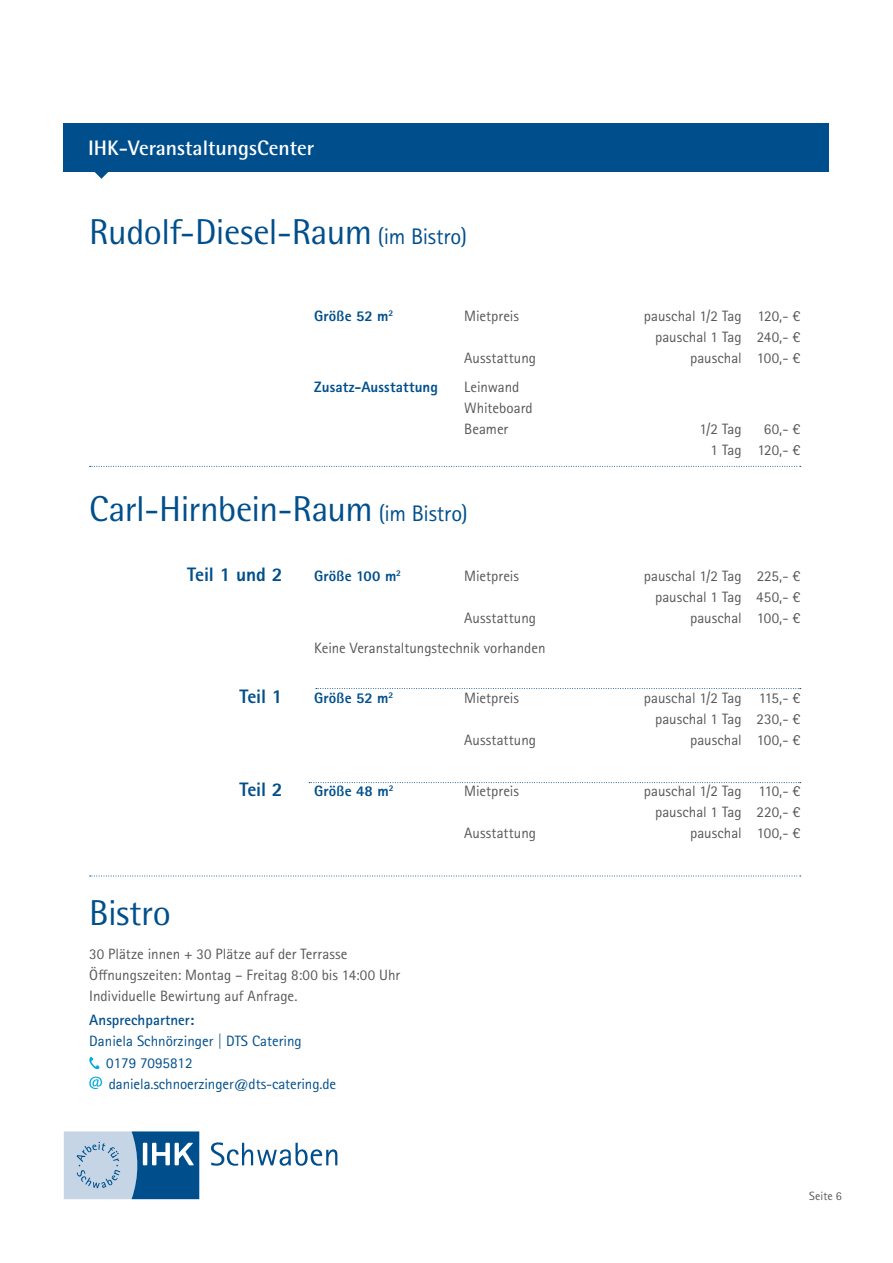
<style>
.page{position:relative;width:893px;height:1263px;background:#fff}
.page>*{position:absolute;margin:0;border:0;box-sizing:border-box;transform-origin:0 0}
.t1{font:36px "Rotis Semi Sans Pro";letter-spacing:-.015em;color:#004f8c}
.t2{font:700 21px "Rotis Semi Sans Pro";color:#fff}
.t3{font:800 19.5px "Rotis Sans Serif Pro";letter-spacing:-.015em;color:#004f8c}
.t4{font:15px/21px "Rotis Sans Serif Pro";color:#57585a}
.t5{font:15px "Agfa Rotis Sans Serif";color:#004f8c}
.t6{font:800 15px "Rotis Sans Serif Pro";letter-spacing:.01em;color:#004f8c}
.t7{font:700 15px "Rotis Sans Serif Pro";letter-spacing:.005em;color:#004f8c}
.t8{font:12px "Rotis Sans Serif Pro";letter-spacing:.005em;color:#57585a}
.s1{font-family:"Rotis Sans Serif Pro";font-size:22.5px}
.s2{font-family:"Rotis Sans Serif Pro"}
</style>
<div class="page">
<svg style="left:211px;top:1142px;width:126px;height:24px"></svg>
<svg style="left:64px;top:1131px;width:135px;height:68px;background:#739dc0"></svg>
<div style="left:64px;top:123px;width:765px;height:49px;background:#004f8c"></div>
<svg style="left:94px;top:172px;width:14px;height:7px"></svg>
<svg style="left:90px;top:466px;width:711px;height:1px"></svg>
<svg style="left:316px;top:688px;width:485px;height:1px"></svg>
<svg style="left:309px;top:782px;width:492px;height:1px"></svg>
<svg style="left:90px;top:876px;width:711px;height:1px"></svg>
<svg style="left:89px;top:1057px;width:11px;height:12px"></svg>
<svg style="left:89px;top:1076px;width:13px;height:13px"></svg>
<h2 class="t2" style="left:88px;top:135px;width:228px">IHK-VeranstaltungsCenter</h2>
<p class="t1" style="left:89px;top:210px;width:379px">Rudolf-Diesel-Raum <span class="s1">(im Bistro)</span></p>
<p class="t6" style="left:314px;top:306px;width:81px">Größe 52 m<sup>2</sup></p>
<p class="t4" style="left:464px;top:305px;width:56px">Mietpreis</p>
<p class="t4" style="left:644px;top:305px;width:158px">pauschal 1/2 Tag 120,- €</p>
<p class="t4" style="left:655px;top:326px;width:147px">pauschal 1 Tag 240,- €</p>
<p class="t4" style="left:464px;top:347px;width:73px">Ausstattung</p>
<p class="t4" style="left:690px;top:347px;width:112px">pauschal 100,- €</p>
<p class="t6" style="left:314px;top:377px;width:125px">Zusatz-Ausstattung</p>
<p class="t4" style="left:464px;top:377px;width:57px">Leinwand</p>
<p class="t4" style="left:464px;top:398px;width:70px">Whiteboard</p>
<p class="t4" style="left:464px;top:419px;width:46px">Beamer</p>
<p class="t4" style="left:699px;top:419px;width:44px">1/2 Tag</p>
<p class="t4" style="left:764px;top:419px;width:38px">60,- €</p>
<p class="t4" style="left:711px;top:440px;width:91px">1 Tag 120,- €</p>
<p class="t1" style="left:89px;top:488px;width:380px">Carl-Hirnbein-Raum <span class="s1">(im Bistro)</span></p>
<p class="t3" style="left:187px;top:562px;width:97px">Teil 1 und 2</p>
<p class="t6" style="left:314px;top:566px;width:88px">Größe 100 m<sup>2</sup></p>
<p class="t4" style="left:464px;top:566px;width:56px">Mietpreis</p>
<p class="t4" style="left:644px;top:566px;width:158px">pauschal 1/2 Tag 225,- €</p>
<p class="t4" style="left:655px;top:587px;width:147px">pauschal 1 Tag 450,- €</p>
<p class="t4" style="left:464px;top:608px;width:73px">Ausstattung</p>
<p class="t4" style="left:690px;top:608px;width:112px">pauschal 100,- €</p>
<p class="t4" style="left:314px;top:637px;width:233px">Keine Veranstaltungstechnik vorhanden</p>
<p class="t3" style="left:239px;top:684px;width:45px">Teil 1</p>
<p class="t6" style="left:314px;top:688px;width:81px">Größe 52 m<sup>2</sup></p>
<p class="t4" style="left:464px;top:688px;width:56px">Mietpreis</p>
<p class="t4" style="left:644px;top:688px;width:158px">pauschal 1/2 Tag 115,- €</p>
<p class="t4" style="left:655px;top:709px;width:147px">pauschal 1 Tag 230,- €</p>
<p class="t4" style="left:464px;top:730px;width:73px">Ausstattung</p>
<p class="t4" style="left:690px;top:730px;width:112px">pauschal 100,- €</p>
<p class="t3" style="left:239px;top:776px;width:45px">Teil 2</p>
<p class="t6" style="left:314px;top:781px;width:81px">Größe 48 m<sup>2</sup></p>
<p class="t4" style="left:464px;top:780px;width:56px">Mietpreis</p>
<p class="t4" style="left:644px;top:780px;width:158px">pauschal 1/2 Tag 110,- €</p>
<p class="t4" style="left:655px;top:801px;width:147px">pauschal 1 Tag 220,- €</p>
<p class="t4" style="left:464px;top:822px;width:73px">Ausstattung</p>
<p class="t4" style="left:690px;top:822px;width:112px">pauschal 100,- €</p>
<p class="t1" style="left:89px;top:891px;width:83px">Bistro</p>
<p class="t4" style="left:89px;top:943px;width:312px">30 Plätze innen + 30 Plätze auf der Terrasse<br>Öffnungszeiten: Montag – Freitag 8:00 bis 14:00 Uhr<br>Individuelle Bewirtung auf Anfrage.</p>
<p class="t7" style="left:89px;top:1011px;width:107px">Ansprechpartner:</p>
<p class="t5" style="left:89px;top:1032px;width:214px">Daniela Schnörzinger <span class="s2">| DTS Catering</span></p>
<p class="t5" style="left:106px;top:1054px;width:88px">0179 7095812</p>
<p class="t5" style="left:109px;top:1075px;width:229px">daniela<span class="s2">.</span>schnoerzinger<span class="s2">@dts-catering.de</span></p>
<p class="t8" style="left:809px;top:1188px;width:34px">Seite 6</p>
</div>
